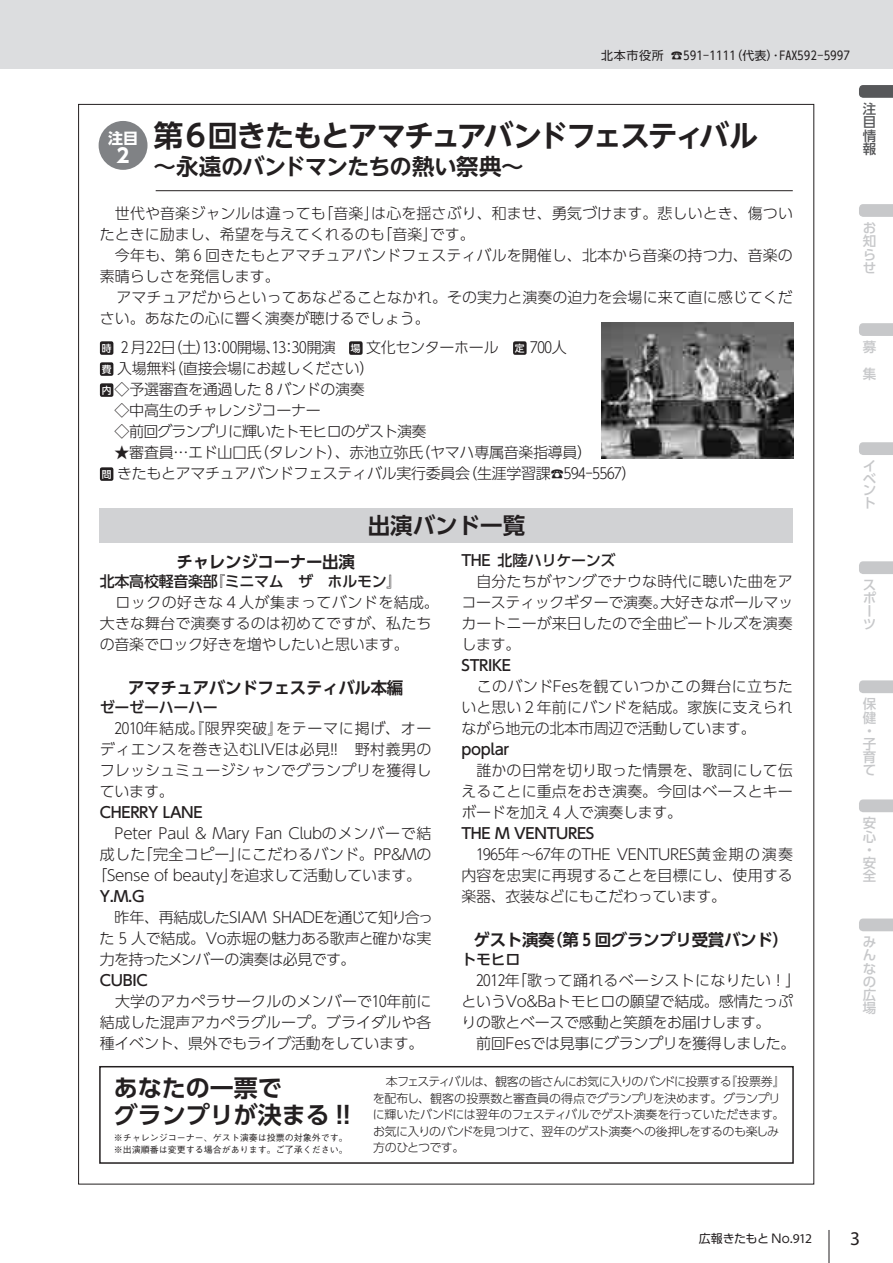
<style>
.page{position:relative;width:893px;height:1263px;background:#fff}
.page>*{position:absolute;margin:0;border:0;box-sizing:border-box;transform-origin:0 0}
.t1{font:700 30px "UD Shin Go NT Pro De";letter-spacing:-.08em;color:#231f20}
.t2{font:700 24px "UD Shin Go Pro De";color:#231f20}
.t3{font:700 22.5px "UD Shin Go NT Pro De";letter-spacing:-.04em;color:#231f20}
.t4{font:700 22.5px "UD Shin Go Pro De";color:#231f20}
.t5{font:19.5px "Myriad Pro";color:#231f20}
.t6{font:700 19.5px "UD Shin Go Pro";color:#fff}
.t7{font:700 16.5px "UD Shin Go Pro De";letter-spacing:-.02em;color:#231f20}
.t8{font:300 15px/21px "UD Shin Go Pro";color:#231f20;text-align:justify}
.t9{font:300 15px "UD Shin Go Pro";letter-spacing:-.02em;color:#231f20}
.t10{font:500 15px "UD Shin Go Pro";letter-spacing:-.02em;color:#231f20}
.t11{font:300 15px "UD Shin Go Pro";letter-spacing:.02em;color:#231f20}
.t12{font:300 15px "UD Shin Go Pro";letter-spacing:-.06em;color:#231f20}
.t13{font:700 15px "UD Shin Go Pro";color:#fff}
.t14{font:500 13.5px/13.2px "UD Shin Go Pro";color:#c7c8ca}
.t15{font:500 13.5px/13.5px "UD Shin Go Pro";color:#57585a;text-align:justify}
.t16{font:300 12px/16.5px "UD Shin Go Pro";letter-spacing:-.04em;color:#231f20}
.ノーマル{font:12px "UD Shin Go Pro";letter-spacing:.05em;color:#231f20}
.ノーマル-2{font:12px "UD Shin Go Pro";letter-spacing:-.025em;color:#231f20}
.t17{font:500 9.75px "UD Shin Go Pro";color:#fff}
.t18{font:500 9px "Gothic BBB Pro";color:#231f20}
.s1{font-size:13.5px}
.s2{font-family:"Myriad Pro";font-size:13.5px}
</style>
<div class="page">
<svg style="left:859px;top:85px;width:34px;height:13px"></svg>
<svg style="left:859px;top:204px;width:34px;height:13px"></svg>
<svg style="left:859px;top:323px;width:34px;height:13px"></svg>
<svg style="left:859px;top:442px;width:34px;height:13px"></svg>
<svg style="left:859px;top:561px;width:34px;height:13px"></svg>
<svg style="left:859px;top:680px;width:34px;height:13px"></svg>
<svg style="left:859px;top:799px;width:34px;height:13px"></svg>
<svg style="left:859px;top:918px;width:34px;height:13px"></svg>
<div style="left:0;top:0;width:893px;height:69px;background:#dcdddf"></div>
<div style="left:78px;top:104px;width:736px;height:1080px;background:#fff;border:1px solid #231f20"></div>
<hr style="left:829px;top:1230px;width:1px;height:33px;background:#231f20">
<div style="left:100px;top:508px;width:693px;height:34px;background:#d1d2d4"></div>
<div style="left:100px;top:341px;width:13px;height:14px;background:#231f20;border-radius:2px"></div>
<div style="left:349px;top:341px;width:14px;height:14px;background:#231f20;border-radius:2px"></div>
<div style="left:513px;top:341px;width:14px;height:14px;background:#231f20;border-radius:2px"></div>
<div style="left:100px;top:362px;width:13px;height:14px;background:#231f20;border-radius:2px"></div>
<div style="left:100px;top:383px;width:13px;height:14px;background:#231f20;border-radius:2px"></div>
<div style="left:100px;top:467px;width:13px;height:14px;background:#231f20;border-radius:2px"></div>
<div style="left:99px;top:1066px;width:695px;height:98px;border:2px solid #231f20"></div>
<hr style="left:156px;top:190px;width:637px;height:1px;background:#231f20">
<div style="left:99px;top:121px;width:49px;height:49px;background:#808285;border-radius:50%"></div>
<img style="left:601px;top:322px;width:192px;height:136px">
<p class="ノーマル" style="left:601px;top:46px;width:250px">北本市役所 ☎591－1111（代表）・FAX592－5997</p>
<p class="t13" style="left:108px;top:126px;width:31px">注目</p>
<p class="t6" style="left:117px;top:140px;width:14px">2</p>
<p class="t1" style="left:154px;top:111px;width:606px">第６回きたもとアマチュアバンドフェスティバル</p>
<p class="t3" style="left:154px;top:148px;width:372px">～永遠のバンドマンたちの熱い祭典～</p>
<p class="t8" style="left:100px;top:203px;width:695px;text-indent:15px">世代や音楽ジャンルは違っても「音楽」は心を揺さぶり、和ませ、勇気づけます。悲しいとき、傷ついたときに励まし、希望を与えてくれるのも「音楽」です。</p>
<p class="t8" style="left:100px;top:245px;width:695px;text-indent:15px">今年も、第₆回きたもとアマチュアバンドフェスティバルを開催し、北本から音楽の持つ力、音楽の素晴らしさを発信します。</p>
<p class="t8" style="left:100px;top:287px;width:694px;text-indent:17px">アマチュアだからといってあなどることなかれ。その実力と演奏の迫力を会場に来て直に感じてください。あなたの心に響く演奏が聴けるでしょう。</p>
<p class="t17" style="left:102px;top:340px;width:11px">時</p>
<p class="t8" style="left:117px;top:337px;width:220px">₂月22日（土）13：00開場、13：30開演</p>
<p class="t17" style="left:351px;top:340px;width:11px">場</p>
<p class="t9" style="left:366px;top:336px;width:134px">文化センターホール</p>
<p class="t17" style="left:515px;top:340px;width:11px">定</p>
<p class="t8" style="left:530px;top:337px;width:38px">700人</p>
<p class="t17" style="left:102px;top:361px;width:11px">費</p>
<p class="t9" style="left:117px;top:357px;width:259px">入場無料（直接会場にお越しください）</p>
<p class="t17" style="left:102px;top:382px;width:11px">内</p>
<p class="t9" style="left:115px;top:378px;width:252px">◇予選審査を通過した₈バンドの演奏</p>
<p class="t9" style="left:115px;top:399px;width:208px">◇中高生のチャレンジコーナー</p>
<p class="t12" style="left:115px;top:420px;width:313px">◇前回グランプリに輝いたトモヒロのゲスト演奏</p>
<p class="t9" style="left:115px;top:441px;width:479px">★審査員…エド山口氏（タレント）、赤池立弥氏（ヤマハ専属音楽指導員）</p>
<p class="t17" style="left:102px;top:466px;width:11px">問</p>
<p class="t9" style="left:117px;top:462px;width:521px">きたもとアマチュアバンドフェスティバル実行委員会（生涯学習課<span class="s1">☎</span>594-5567）</p>
<p class="t4" style="left:368px;top:507px;width:159px">出演バンド一覧</p>
<p class="t10" style="left:461px;top:548px;width:156px">THE 北陸ハリケーンズ</p>
<p class="t8" style="left:461px;top:571px;width:333px;text-indent:15px">自分たちがヤングでナウな時代に聴いた曲をアコースティックギターで演奏。大好きなポールマッカートニーが来日したので全曲ビートルズを演奏します。</p>
<p class="t10" style="left:461px;top:653px;width:50px">ＳＴＲＩＫＥ</p>
<p class="t8" style="left:461px;top:676px;width:333px;text-indent:15px">このバンドFesを観ていつかこの舞台に立ちたいと思い2年前にバンドを結成。家族に支えられながら地元の北本市周辺で活動しています。</p>
<p class="t10" style="left:461px;top:737px;width:50px">ｐｏｐｌａｒ</p>
<p class="t8" style="left:461px;top:760px;width:333px;text-indent:15px">誰かの日常を切り取った情景を、歌詞にして伝えることに重点をおき演奏。今回はベースとキーボードを加え₄人で演奏します。</p>
<p class="t10" style="left:461px;top:821px;width:134px">THE M VENTURES</p>
<p class="t8" style="left:461px;top:844px;width:333px;text-indent:15px">1965年～67年のTHE VENTURES黄金期の演奏内容を忠実に再現することを目標にし、使用する楽器、衣装などにもこだわっています。</p>
<p class="t7" style="left:474px;top:926px;width:317px">ゲスト演奏（第₅回グランプリ受賞バンド）</p>
<p class="t10" style="left:461px;top:947px;width:61px">トモヒロ</p>
<p class="t8" style="left:461px;top:970px;width:341px;text-align:left;text-indent:15px">2012年「歌って踊れるベーシストになりたい！」というVo＆Baトモヒロの願望で結成。感情たっぷりの歌とベースで感動と笑顔をお届けします。</p>
<p class="t9" style="left:476px;top:1031px;width:321px">前回Ｆｅｓでは見事にグランプリを獲得しました。</p>
<p class="t16" style="left:373px;top:1073px;width:414px;text-indent:13px">本フェスティバルは、観客の皆さんにお気に入りのバンドに投票する『投票券』を配布し、観客の投票数と審査員の得点でグランプリを決めます。グランプリに輝いたバンドには翌年のフェスティバルでゲスト演奏を行っていただきます。お気に入りのバンドを見つけて、翌年のゲスト演奏への後押しをするのも楽しみ方のひとつです。</p>
<p class="t7" style="left:177px;top:548px;width:180px">チャレンジコーナー出演</p>
<p class="t10" style="left:100px;top:569px;width:303px">北本高校軽音楽部『ミニマム ザ ホルモン』</p>
<p class="t8" style="left:100px;top:592px;width:341px;text-align:left;text-indent:15px">ロックの好きな４人が集まってバンドを結成。大きな舞台で演奏するのは初めてですが、私たちの音楽でロック好きを増やしたいと思います。</p>
<p class="t7" style="left:128px;top:674px;width:277px">アマチュアバンドフェスティバル本編</p>
<p class="t10" style="left:100px;top:695px;width:119px">ゼーゼーハーハー</p>
<p class="t8" style="left:100px;top:718px;width:333px;text-indent:15px">2010年結成。『限界突破』をテーマに掲げ、オーディエンスを巻き込むLIVEは必見!! 野村義男のフレッシュミュージシャンでグランプリを獲得しています。</p>
<p class="t10" style="left:100px;top:800px;width:104px">CHERRY LANE</p>
<p class="t9" style="left:115px;top:821px;width:318px">Peter Paul ＆ Mary Fan Clubのメンバーで結</p>
<p class="t11" style="left:100px;top:842px;width:333px">成した「完全コピー」にこだわるバンド。PP&amp;Mの</p>
<p class="t9" style="left:92px;top:863px;width:330px">「Sense of beauty」を追求して活動しています。</p>
<p class="t10" style="left:100px;top:884px;width:46px">Ｙ．Ｍ．Ｇ</p>
<p class="t8" style="left:100px;top:907px;width:335px;text-indent:15px">昨年、再結成したSIAM SHADEを通じて知り合った 5 人で結成。Vo赤堀の魅力ある歌声と確かな実力を持ったメンバーの演奏は必見です。</p>
<p class="t10" style="left:100px;top:968px;width:48px">ＣＵＢＩＣ</p>
<p class="t8" style="left:100px;top:991px;width:333px;text-indent:15px">大学のアカペラサークルのメンバーで10年前に結成した混声アカペラグループ。ブライダルや各種イベント、県外でもライブ活動をしています。</p>
<p class="t2" style="left:114px;top:1068px;width:169px">あなたの一票で</p>
<p class="t2" style="left:114px;top:1095px;width:238px">グランプリが決まる !!</p>
<p class="t18" style="left:114px;top:1131px;width:235px">※チャレンジコーナー、ゲスト演奏は投票の対象外です。</p>
<p class="t18" style="left:114px;top:1142px;width:235px">※出演順番は変更する場合があります。ご了承ください。</p>
<p class="t15" style="left:863px;top:102px;width:15px">注目情報</p>
<p class="t14" style="left:863px;top:221px;width:14px;text-align:justify">お知らせ</p>
<p class="t14" style="left:863px;top:333px;width:15px;line-height:27px">募集</p>
<p class="t14" style="left:863px;top:459px;width:15px">イベ</p>
<p class="t14" style="left:863px;top:483px;width:14px">ント</p>
<p class="t14" style="left:863px;top:578px;width:15px">スポーツ</p>
<p class="t14" style="left:863px;top:697px;width:15px">保健・子育て</p>
<p class="t14" style="left:863px;top:816px;width:15px">安心・安全</p>
<p class="t14" style="left:863px;top:935px;width:15px;text-align:justify">みんなの広場</p>
<p class="ノーマル-2" style="left:699px;top:1228px;width:115px">広報きたもと No.<span class="s2">912</span></p>
<p class="t5" style="left:850px;top:1226px;width:12px">3</p>
</div>
